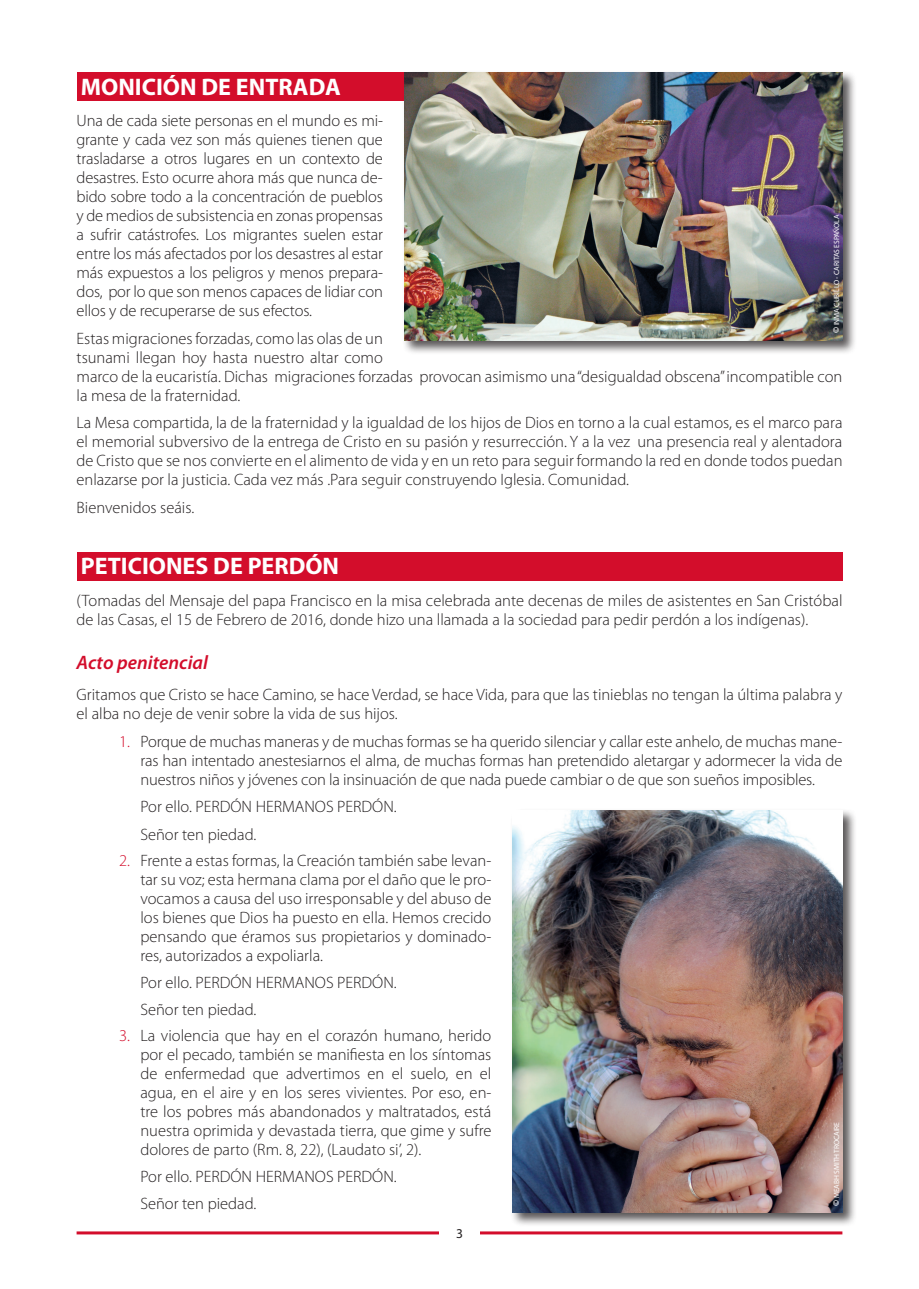
<style>
.page{position:relative;width:919px;height:1289px;background:#fff}
.page>*{position:absolute;margin:0;border:0;box-sizing:border-box;transform-origin:0 0}
.t1{font:700 24px "Myriad Pro";color:#fff}
.t2{font:italic 600 19.5px "Myriad Pro";color:#d30d2b}
.t3{font:300 16.5px/18.9px "Myriad Pro";color:#231f20}
.t4{font:13.5px "Myriad Pro";color:#231f20}
.t5{font:7.5px "Myriad Pro";letter-spacing:-.01em;color:#fff}
.s1{font-weight:700;font-size:9px}
.s2{color:#d30d2b}
</style>
<div class="page">
<hr style="left:77px;top:1231px;width:765px;height:3px;background:#d30d2b">
<div style="left:439px;top:1221px;width:41px;height:23px;background:#fff"></div>
<div style="left:77px;top:72px;width:765px;height:29px;background:#d30d2b"></div>
<div style="left:77px;top:552px;width:765px;height:28px;background:#d30d2b"></div>
<div style="left:510px;top:808px;width:346px;height:418px;background:#231f20;opacity:.75"></div>
<img style="left:512px;top:810px;width:330px;height:402px">
<div style="left:402px;top:70px;width:454px;height:285px;background:#231f20;opacity:.75"></div>
<img style="left:404px;top:72px;width:438px;height:268px">
<h1 class="t1" style="left:81px;top:73px;width:261px">MONICIÓN DE ENTRADA</h1>
<p class="t3" style="left:77px;top:112px;width:308px;text-align:justify">Una de cada siete personas en el mundo es mi&shy;grante y cada vez son más quienes tienen que trasladarse a otros lugares en un contexto de desastres. Esto ocurre ahora más que nunca de&shy;bido sobre todo a la concentración de pueblos y de medios de subsistencia en zonas propensas a sufrir catástrofes. Los migrantes suelen estar entre los más afectados por los desastres al estar más expuestos a los peligros y menos prepara&shy;dos, por lo que son menos capaces de lidiar con ellos y de recuperarse de sus efectos.</p>
<p class="t3" style="left:77px;top:329px;width:767px">Estas migraciones forzadas, como las olas de un<br>tsunami llegan hoy hasta nuestro altar como<br>marco de la eucaristía. Dichas migraciones forzadas provocan asimismo una “desigualdad obscena” incompatible con la mesa de la fraternidad.</p>
<p class="t3" style="left:77px;top:413px;width:767px;text-align:justify">La Mesa compartida, la de la fraternidad y la igualdad de los hijos de Dios en torno a la cual estamos, es el marco para el memorial subversivo de la entrega de Cristo en su pasión y resurrección. Y a la vez una presencia real y alentadora de Cristo que se nos convierte en el alimento de vida y en un reto para seguir formando la red en donde todos puedan enlazarse por la justicia. Cada vez más .Para seguir construyendo Iglesia. Comunidad.</p>
<p class="t3" style="left:77px;top:498px;width:119px">Bienvenidos seáis.</p>
<p class="t5" style="left:832px;top:333px;width:119px;rotate:-90deg"><span class="s1">©</span> INMA CUBILLO - CARITAS ESPAÑOLA</p>
<h1 class="t1" style="left:81px;top:552px;width:260px">PETICIONES DE PERDÓN</h1>
<p class="t3" style="left:77px;top:591px;width:767px">(Tomadas del Mensaje del papa Francisco en la misa celebrada ante decenas de miles de asistentes en San Cristóbal de las Casas, el 15 de Febrero de 2016, donde hizo una llamada a la sociedad para pedir perdón a los indígenas).</p>
<p class="t2" style="left:77px;top:651px;width:133px">Acto penitencial</p>
<p class="t3" style="left:77px;top:685px;width:767px">Gritamos que Cristo se hace Camino, se hace Verdad, se hace Vida, para que las tinieblas no tengan la última palabra y el alba no deje de venir sobre la vida de sus hijos.</p>
<p class="t3" style="left:140px;top:732px;width:703px;text-align:justify;text-indent:-21px"><span class="s2">1.</span> Porque de muchas maneras y de muchas formas se ha querido silenciar y callar este anhelo, de muchas mane&shy;ras han intentado anestesiarnos el alma, de muchas formas han pretendido aletargar y adormecer la vida de nuestros niños y jóvenes con la insinuación de que nada puede cambiar o de que son sueños imposibles.</p>
<p class="t3" style="left:140px;top:793px;width:258px;line-height:27.5px">Por ello. PERDÓN HERMANOS PERDÓN.<br>Señor ten piedad.</p>
<p class="t3" style="left:140px;top:851px;width:352px;text-align:justify;text-indent:-21px"><span class="s2">2.</span> Frente a estas formas, la Creación también sabe levan&shy;tar su voz; esta hermana clama por el daño que le pro&shy;vocamos a causa del uso irresponsable y del abuso de los bienes que Dios ha puesto en ella. Hemos crecido pensando que éramos sus propietarios y dominado&shy;res, autorizados a expoliarla.</p>
<p class="t3" style="left:140px;top:969px;width:258px;line-height:26.7px">Por ello. PERDÓN HERMANOS PERDÓN.<br>Señor ten piedad.</p>
<p class="t3" style="left:140px;top:1026px;width:352px;text-align:justify;text-indent:-21px"><span class="s2">3.</span> La violencia que hay en el corazón humano, herido por el pecado, también se manifiesta en los síntomas de enfermedad que advertimos en el suelo, en el agua, en el aire y en los seres vivientes. Por eso, en&shy;tre los pobres más abandonados y maltratados, está nuestra oprimida y devastada tierra, que gime y sufre dolores de parto (Rm. 8, 22), (Laudato si’, 2).</p>
<p class="t3" style="left:140px;top:1162px;width:258px;line-height:27.5px">Por ello. PERDÓN HERMANOS PERDÓN.<br>Señor ten piedad.</p>
<p class="t5" style="left:832px;top:1205px;width:85px;rotate:-90deg"><span class="s1">©</span> MEABH SMITH TROCAIRE</p>
<p class="t4" style="left:456px;top:1226px;width:8px">3</p>
</div>
